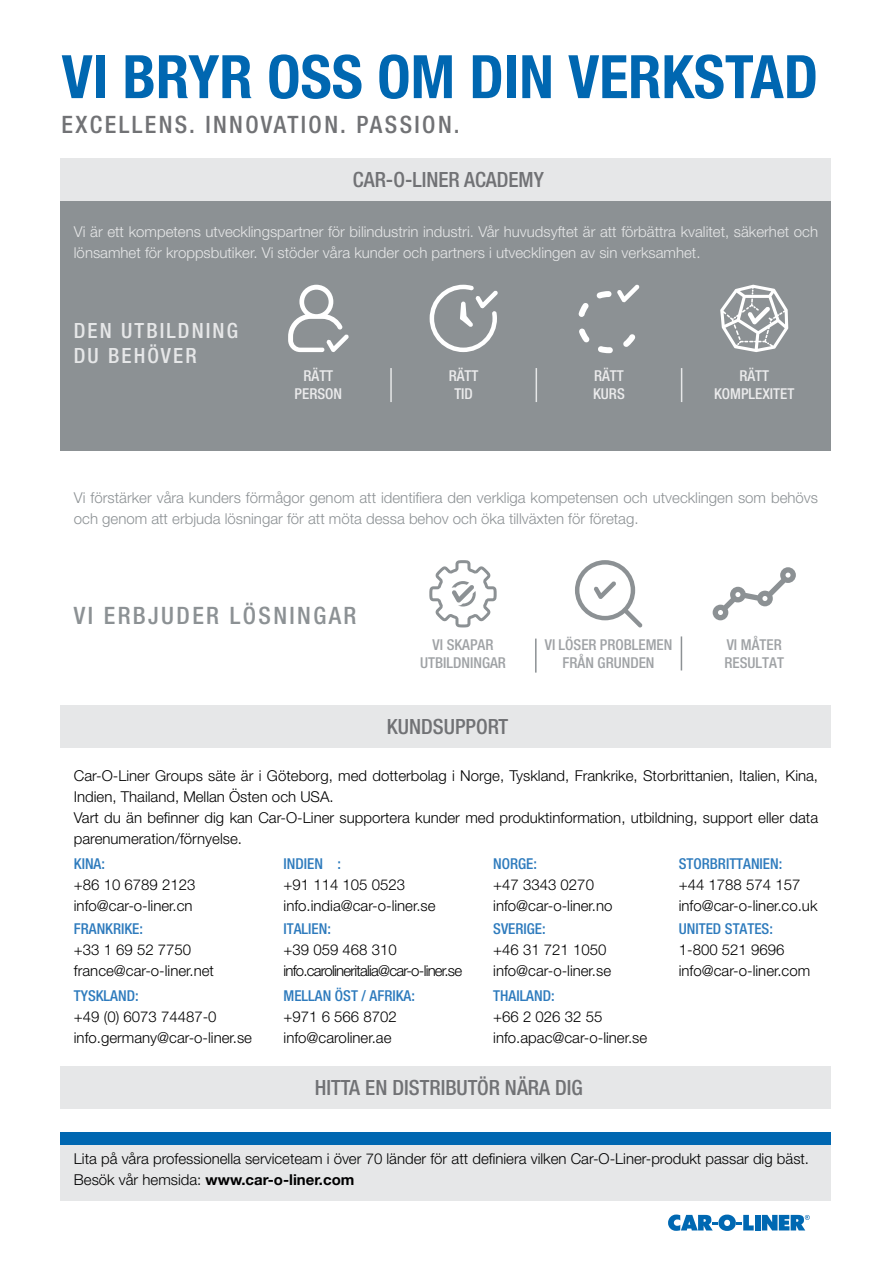
<style>
.page{position:relative;width:893px;height:1263px;background:#fff}
.page>*{position:absolute;margin:0;border:0;box-sizing:border-box;transform-origin:0 0}
.t1{font:700 condensed 60px "Helvetica Neue LT Pro";color:#0067b1}
.t2{font:500 condensed 24px "Helvetica Neue LT Pro";letter-spacing:.1em;color:#717275}
.t3{font:500 condensed 24px "Helvetica Neue LT Pro";letter-spacing:.1em;color:#8c9194}
.t4{font:500 condensed 21px "Helvetica Neue LT Pro";color:#717275}
.t5{font:500 condensed 21px/25.2px "Helvetica Neue LT Pro";letter-spacing:.1em;color:#e6e7e8}
.t6{font:300 15px/21px "Helvetica Neue LT Pro";color:#000}
.t7{font:300 15px/21px "Helvetica Neue LT Pro";color:#e6e7e8}
.t8{font:300 15px/21px "Helvetica Neue LT Pro";color:#8c9194}
.t9{font:500 condensed 15px "Helvetica Neue LT Pro";color:#2e7bbd}
.t10{font:500 condensed 15px/18px "Helvetica Neue LT Pro";color:#9fa2a5;text-align:center}
.t11{font:500 condensed 15px "Helvetica Neue LT Pro";color:#ebebec}
.t12{font:300 15px "Helvetica Neue LT Pro";letter-spacing:-.05em;color:#000}
.t13{font:700 15px "Helvetica Neue LT Pro";color:#000}
.s1{font-weight:300}
</style>
<div class="page">
<svg style="left:668px;top:1214px;width:86px;height:17px"></svg>
<div style="left:755px;top:1215px;width:6px;height:15px;background:#0068b2"></div>
<svg style="left:762px;top:1215px;width:48px;height:15px"></svg>
<div style="left:60px;top:201px;width:771px;height:250px;background:#8c9194"></div>
<div style="left:60px;top:705px;width:771px;height:43px;background:#e6e7e8"></div>
<div style="left:60px;top:158px;width:771px;height:43px;background:#e6e7e8"></div>
<div style="left:60px;top:1066px;width:771px;height:43px;background:#e6e7e8"></div>
<hr style="left:390px;top:368px;width:2px;height:34px;background:#e6e7e8">
<hr style="left:536px;top:368px;width:1px;height:34px;background:#e6e7e8">
<hr style="left:535px;top:639px;width:2px;height:34px;background:#8c9194">
<hr style="left:681px;top:368px;width:1px;height:34px;background:#e6e7e8">
<hr style="left:681px;top:636px;width:1px;height:34px;background:#8c9194">
<div style="left:60px;top:1141px;width:771px;height:59px;background:#e6e7e8"></div>
<div style="left:60px;top:1132px;width:771px;height:12px;background:#0067b1"></div>
<svg style="left:288px;top:285px;width:61px;height:67px"></svg>
<svg style="left:430px;top:285px;width:68px;height:67px"></svg>
<svg style="left:578px;top:303px;width:11px;height:14px"></svg>
<svg style="left:623px;top:334px;width:13px;height:13px"></svg>
<svg style="left:596px;top:291px;width:15px;height:7px"></svg>
<svg style="left:579px;top:328px;width:11px;height:14px"></svg>
<svg style="left:598px;top:346px;width:15px;height:7px"></svg>
<svg style="left:617px;top:284px;width:22px;height:19px"></svg>
<svg style="left:720px;top:285px;width:68px;height:67px"></svg>
<svg style="left:713px;top:567px;width:83px;height:53px"></svg>
<svg style="left:575px;top:560px;width:67px;height:67px"></svg>
<svg style="left:429px;top:560px;width:68px;height:67px"></svg>
<p class="t1" style="left:62px;top:40px;width:758px">VI BRYR OSS OM DIN VERKSTAD</p>
<p class="t2" style="left:62px;top:110px;width:399px">EXCELLENS. INNOVATION. PASSION.</p>
<p class="t4" style="left:353px;top:167px;width:192px">CAR-O-LINER ACADEMY</p>
<p class="t7" style="left:74px;top:221px;width:746px">Vi är ett kompetens utvecklingspartner för bilindustrin industri. Vår huvudsyftet är att förbättra kvalitet, säkerhet och lönsamhet för kroppsbutiker. Vi stöder våra kunder och partners i utvecklingen av sin verksamhet.</p>
<p class="t5" style="left:74px;top:317px;width:166px">DEN UTBILDNING<br>DU BEHÖVER</p>
<p class="t11" style="left:304px;top:366px;width:31px">RÄTT</p>
<p class="t11" style="left:295px;top:384px;width:49px">PERSON</p>
<p class="t11" style="left:449px;top:366px;width:31px">RÄTT</p>
<p class="t11" style="left:454px;top:384px;width:20px">TID</p>
<p class="t11" style="left:594px;top:366px;width:31px">RÄTT</p>
<p class="t11" style="left:593px;top:384px;width:33px">KURS</p>
<p class="t11" style="left:739px;top:366px;width:31px">RÄTT</p>
<p class="t11" style="left:714px;top:384px;width:82px">KOMPLEXITET</p>
<p class="t8" style="left:74px;top:487px;width:746px">Vi förstärker våra kunders förmågor genom att identifiera den verkliga kompetensen och utvecklingen som behövs och genom att erbjuda lösningar för att möta dessa behov och öka tillväxten för företag.</p>
<p class="t3" style="left:74px;top:601px;width:284px">VI ERBJUDER LÖSNINGAR</p>
<p class="t10" style="left:433px;top:636px;width:62px">VI SKAPAR</p>
<p class="t10" style="left:420px;top:654px;width:87px">UTBILDNINGAR</p>
<p class="t4" style="left:387px;top:714px;width:123px">KUNDSUPPORT</p>
<p class="t10" style="left:545px;top:636px;width:129px">VI LÖSER PROBLEMEN<br>FRÅN GRUNDEN</p>
<p class="t10" style="left:727px;top:636px;width:56px">VI MÅTER</p>
<p class="t10" style="left:724px;top:654px;width:61px">RESULTAT</p>
<p class="t6" style="left:74px;top:764px;width:746px">Car-O-Liner Groups säte är i Göteborg, med dotterbolag i Norge, Tyskland, Frankrike, Storbrittanien, Italien, Kina,<br>Indien, Thailand, Mellan Östen och USA.</p>
<p class="t6" style="left:74px;top:806px;width:746px">Vart du än befinner dig kan Car-O-Liner supportera kunder med produktinformation, utbildning, support eller data parenumeration/förnyelse.</p>
<p class="t9" style="left:74px;top:854px;width:33px">KINA:</p>
<p class="t6" style="left:74px;top:874px;width:123px">+86 10 6789 2123</p>
<p class="t6" style="left:74px;top:895px;width:120px">info@car-o-liner.cn</p>
<p class="t9" style="left:74px;top:919px;width:71px">FRANKRIKE:</p>
<p class="t6" style="left:74px;top:938px;width:119px">+33 1 69 52 7750</p>
<p class="t6" style="left:74px;top:959px;width:142px">france@car-o-liner.net</p>
<p class="t9" style="left:74px;top:986px;width:66px">TYSKLAND:</p>
<p class="t6" style="left:74px;top:1005px;width:144px">+49 (0) 6073 74487-0</p>
<p class="t6" style="left:74px;top:1026px;width:180px">info.germany@car-o-liner.se</p>
<p class="t9" style="left:284px;top:854px;width:59px">INDIEN :</p>
<p class="t6" style="left:284px;top:874px;width:123px">+91 114 105 0523</p>
<p class="t6" style="left:284px;top:895px;width:154px">info.india@car-o-liner.se</p>
<p class="t9" style="left:284px;top:919px;width:49px">ITALIEN:</p>
<p class="t6" style="left:284px;top:938px;width:115px">+39 059 468 310</p>
<p class="t12" style="left:284px;top:961px;width:180px">info.carolineritalia@car-o-liner.se</p>
<p class="t9" style="left:284px;top:986px;width:133px">MELLAN ÖST / AFRIKA:</p>
<p class="t6" style="left:284px;top:1005px;width:115px">+971 6 566 8702</p>
<p class="t6" style="left:284px;top:1026px;width:109px">info@caroliner.ae</p>
<p class="t9" style="left:493px;top:854px;width:45px">NORGE:</p>
<p class="t6" style="left:493px;top:874px;width:102px">+47 3343 0270</p>
<p class="t6" style="left:493px;top:895px;width:121px">info@car-o-liner.no</p>
<p class="t9" style="left:493px;top:919px;width:54px">SVERIGE:</p>
<p class="t6" style="left:493px;top:938px;width:115px">+46 31 721 1050</p>
<p class="t6" style="left:493px;top:959px;width:119px">info@car-o-liner.se</p>
<p class="t9" style="left:493px;top:986px;width:63px">THAILAND:</p>
<p class="t6" style="left:493px;top:1005px;width:111px">+66 2 026 32 55</p>
<p class="t6" style="left:493px;top:1026px;width:156px">info.apac@car-o-liner.se</p>
<p class="t4" style="left:315px;top:1075px;width:270px">HITTA EN DISTRIBUTÖR NÄRA DIG</p>
<p class="t9" style="left:679px;top:854px;width:105px">STORBRITTANIEN:</p>
<p class="t6" style="left:679px;top:874px;width:123px">+44 1788 574 157</p>
<p class="t6" style="left:679px;top:895px;width:140px">info@car-o-liner.co.uk</p>
<p class="t9" style="left:679px;top:919px;width:96px">UNITED STATES:</p>
<p class="t6" style="left:679px;top:938px;width:107px">1-800 521 9696</p>
<p class="t6" style="left:679px;top:959px;width:133px">info@car-o-liner.com</p>
<p class="t6" style="left:74px;top:1147px;width:737px">Lita på våra professionella serviceteam i över 70 länder för att definiera vilken Car-O-Liner-produkt passar dig bäst.</p>
<p class="t13" style="left:74px;top:1170px;width:282px"><span class="s1">Besök vår hemsida:</span> www.car-o-liner.com</p>
</div>
